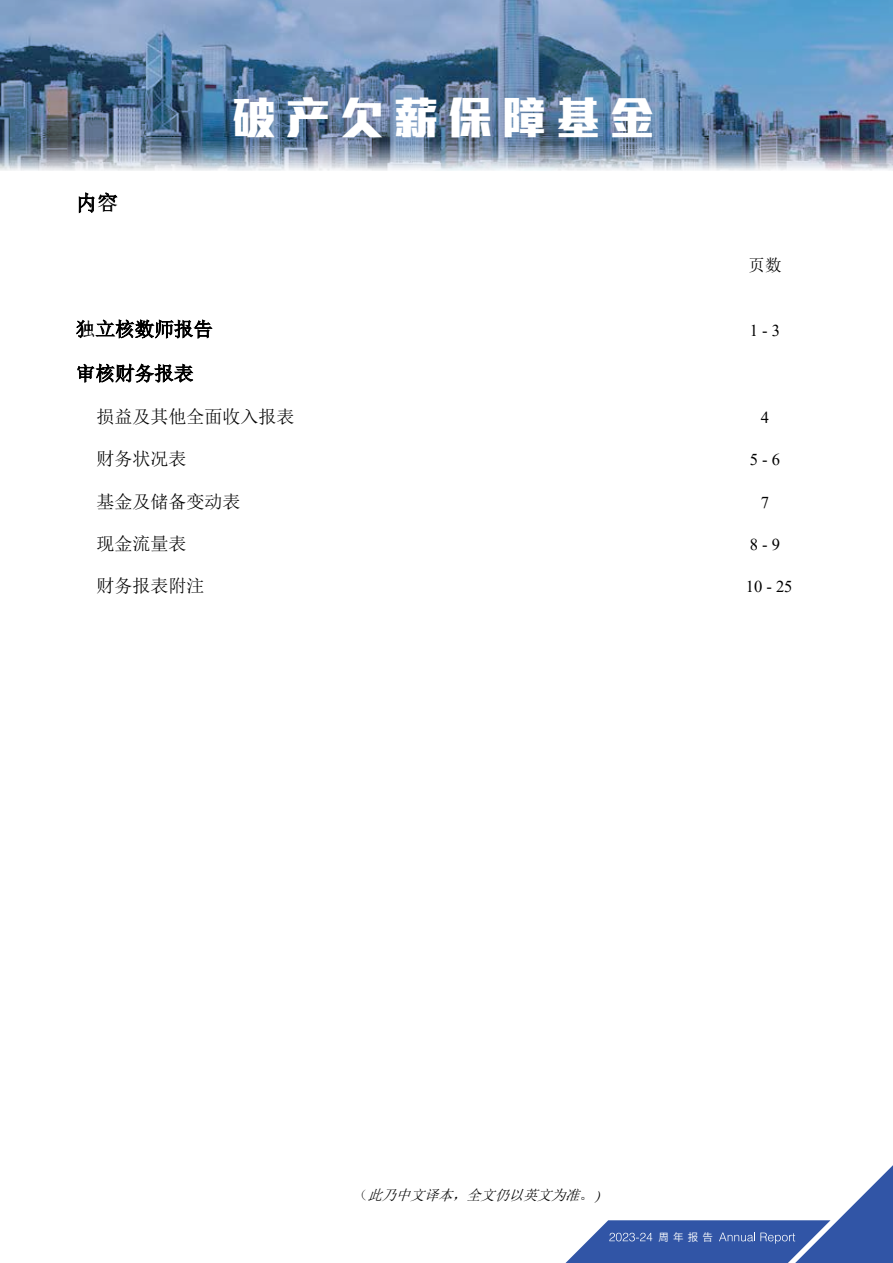
<style>
.page{position:relative;width:893px;height:1263px;background:#fff}
.page>*{position:absolute;margin:0;border:0;box-sizing:border-box;transform-origin:0 0}
.t1{font:800 45px "M Stiff Hei PRC";letter-spacing:.2em;color:#fff}
.t2{font:21px "Sim Sun";color:#000}
.t3{font:19.5px "Sim Sun";letter-spacing:.01em;color:#000}
.t4{font:18px "Sim Sun";color:#000}
.t5{font:16.5px "Times New Roman";color:#000}
.t6{font:16.5px "Sim Sun";color:#000}
.t7{font:italic 14.1px "Sim Sun";color:#000}
.t8{font:600 10.5px "Noto Sans CJ Ktc";color:#fff}
.s1{font-style:normal}
.s2{font-family:"Ming Li U"}
</style>
<div class="page">
<img style="left:0;top:0;width:893px;height:171px">
<svg style="left:79px;top:192px;width:39px;height:21px"></svg>
<svg style="left:76px;top:319px;width:137px;height:20px"></svg>
<svg style="left:77px;top:363px;width:117px;height:20px"></svg>
<svg style="left:566px;top:1165px;width:327px;height:98px"></svg>
<p class="t2" style="left:76px;top:192px;width:44px">内容</p>
<p class="t1" style="left:232px;top:92px;width:424px">破产欠薪保障基金</p>
<p class="t6" style="left:749px;top:257px;width:35px">页数</p>
<p class="t3" style="left:76px;top:319px;width:138px">独立核数师报告</p>
<p class="t5" style="left:750px;top:319px;width:32px">1 -3</p>
<p class="t3" style="left:76px;top:363px;width:119px">审核财务报表</p>
<p class="t4" style="left:96px;top:407px;width:199px">损益及其他全面收入报表</p>
<p class="t5" style="left:761px;top:406px;width:10px">4</p>
<p class="t4" style="left:96px;top:450px;width:91px">财务状况表</p>
<p class="t5" style="left:750px;top:448px;width:32px">5 -6</p>
<p class="t4" style="left:96px;top:492px;width:145px">基金及储备变动表</p>
<p class="t5" style="left:761px;top:490px;width:10px">7</p>
<p class="t4" style="left:96px;top:534px;width:91px">现金流量表</p>
<p class="t5" style="left:750px;top:533px;width:32px">8 -9</p>
<p class="t4" style="left:96px;top:577px;width:109px">财务报表附注</p>
<p class="t5" style="left:746px;top:575px;width:48px">10 - 25</p>
<p class="t7" style="left:354px;top:1188px;width:253px"><span class="s1">（</span>此乃中文译本，全文仍以英文为准<span class="s1">。</span> <span class="s2">)</span></p>
<p class="t8" style="left:658px;top:1231px;width:56px">周年报告</p>
</div>
